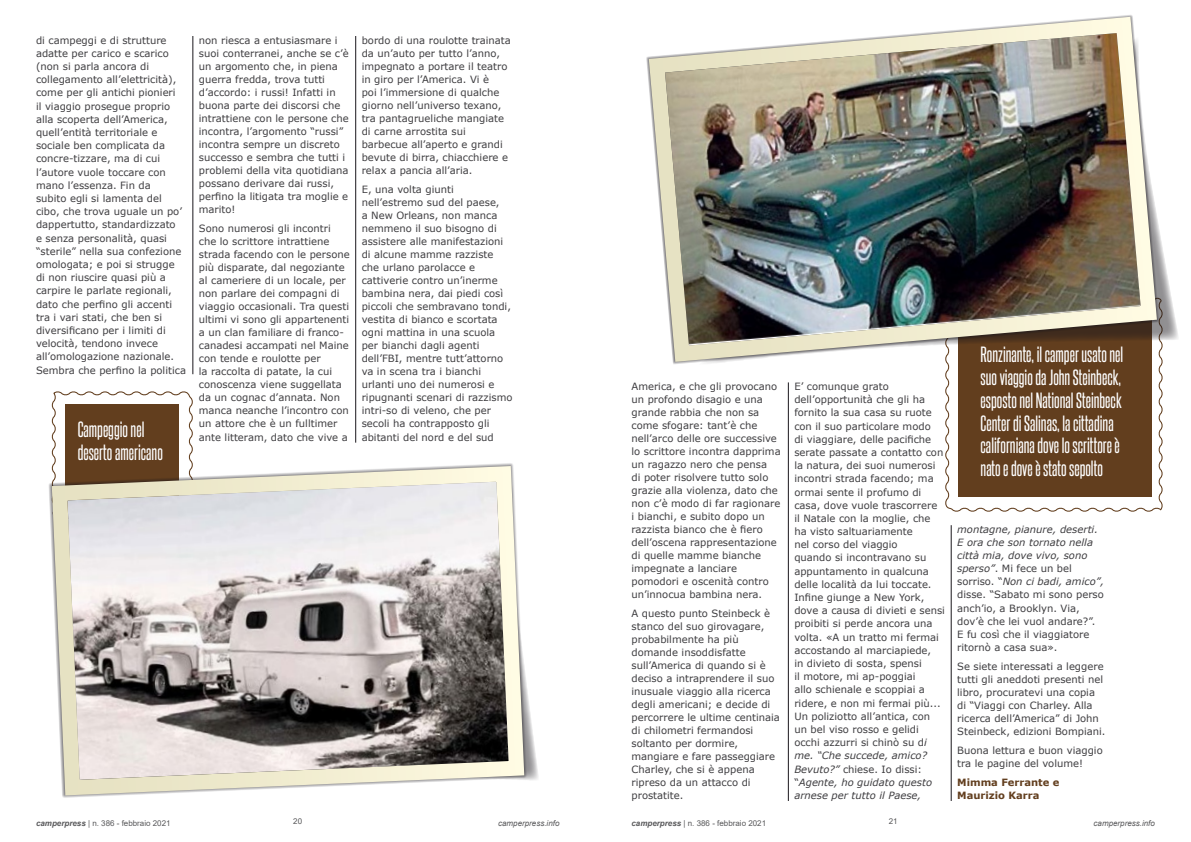
<style>
.page{position:relative;width:1191px;height:842px;background:#fff}
.page>*{position:absolute;margin:0;border:0;box-sizing:border-box;transform-origin:0 0}
.t1{font:19px/22.8px "Steelfish Rg";color:#fff}
.t2{font:10px/13px "Verdana";color:#3e3d40}
.t3{font:700 10px/13.1px "Verdana";color:#623e1e}
.t4{font:8px "Arial";color:#58585a}
.t5{font:italic 8px "Arial";color:#58585a}
.s1{font-style:italic}
.s2{font-weight:700;font-style:italic}
</style>
<div class="page">
<svg style="left:945px;top:370px;width:218px;height:142px"></svg>
<svg style="left:51px;top:391px;width:142px;height:67px"></svg>
<div style="left:958px;top:286px;width:193px;height:211px;background:#623e1e"></div>
<div style="left:65px;top:404px;width:114px;height:114px;background:#623e1e"></div>
<hr style="left:192px;top:36px;width:1px;height:338px;background:#1a171c">
<hr style="left:355px;top:36px;width:1px;height:407px;background:#1a171c">
<img style="left:646px;top:15px;width:519px;height:355px">
<svg style="left:49px;top:458px;width:483px;height:340px"></svg>
<hr style="left:788px;top:382px;width:1px;height:419px;background:#1a171c">
<hr style="left:950px;top:525px;width:1px;height:276px;background:#1a171c">
<p class="t2" style="left:36px;top:33px;width:151px">di campeggi e di strutture adatte per carico e scarico (non si parla ancora di collegamento all’elettricità), come per gli antichi pionieri<br>il viaggio prosegue proprio alla scoperta dell’America, quell’entità territoriale e sociale ben complicata da concre-tizzare, ma di cui l’autore vuole toccare con mano l’essenza. Fin da<br>subito egli si lamenta del cibo, che trova uguale un po’ dappertutto, standardizzato<br>e senza personalità, quasi “sterile” nella sua confezione omologata; e poi si strugge di non riuscire quasi più a carpire le parlate regionali, dato che perfino gli accenti tra i vari stati, che ben si diversificano per i limiti di velocità, tendono invece all’omologazione nazionale.<br>Sembra che perfino la politica</p>
<p class="t2" style="left:199px;top:33px;width:151px">non riesca a entusiasmare i suoi conterranei, anche se c’è un argomento che, in piena guerra fredda, trova tutti d’accordo: i russi! Infatti in buona parte dei discorsi che intrattiene con le persone che incontra, l’argomento “russi” incontra sempre un discreto successo e sembra che tutti i problemi della vita quotidiana possano derivare dai russi, perfino la litigata tra moglie e marito!</p>
<p class="t2" style="left:199px;top:222px;width:152px">Sono numerosi gli incontri che lo scrittore intrattiene strada facendo con le persone più disparate, dal negoziante al cameriere di un locale, per non parlare dei compagni di viaggio occasionali. Tra questi ultimi vi sono gli appartenenti a un clan familiare di franco&shy;canadesi accampati nel Maine con tende e roulotte per<br>la raccolta di patate, la cui conoscenza viene suggellata da un cognac d’annata. Non manca neanche l’incontro con un attore che è un fulltimer ante litteram, dato che vive a</p>
<h1 class="t1" style="left:78px;top:418px;width:87px">Campeggio nel deserto americano</h1>
<p class="t2" style="left:362px;top:33px;width:150px">bordo di una roulotte trainata da un’auto per tutto l’anno, impegnato a portare il teatro in giro per l’America. Vi è<br>poi l’immersione di qualche giorno nell’universo texano, tra pantagrueliche mangiate di carne arrostita sui barbecue all’aperto e grandi bevute di birra, chiacchiere e relax a pancia all’aria.</p>
<p class="t2" style="left:362px;top:182px;width:152px">E, una volta giunti nell’estremo sud del paese,<br>a New Orleans, non manca nemmeno il suo bisogno di assistere alle manifestazioni di alcune mamme razziste che urlano parolacce e cattiverie contro un’inerme bambina nera, dai piedi così piccoli che sembravano tondi, vestita di bianco e scortata ogni mattina in una scuola per bianchi dagli agenti dell’FBI, mentre tutt’attorno va in scena tra i bianchi urlanti uno dei numerosi e ripugnanti scenari di razzismo intri-so di veleno, che per secoli ha contrapposto gli abitanti del nord e del sud</p>
<p class="t2" style="left:631px;top:380px;width:151px">America, e che gli provocano un profondo disagio e una grande rabbia che non sa come sfogare: tant’è che nell’arco delle ore successive lo scrittore incontra dapprima un ragazzo nero che pensa<br>di poter risolvere tutto solo grazie alla violenza, dato che non c’è modo di far ragionare i bianchi, e subito dopo un razzista bianco che è fiero dell’oscena rappresentazione di quelle mamme bianche impegnate a lanciare pomodori e oscenità contro un’innocua bambina nera.</p>
<p class="t2" style="left:631px;top:606px;width:150px">A questo punto Steinbeck è stanco del suo girovagare, probabilmente ha più domande insoddisfatte sull’America di quando si è deciso a intraprendere il suo inusuale viaggio alla ricerca degli americani; e decide di percorrere le ultime centinaia di chilometri fermandosi soltanto per dormire, mangiare e fare passeggiare<br>Charley, che si è appena ripreso da un attacco di prostatite.</p>
<p class="t2" style="left:794px;top:380px;width:152px">E’ comunque grato dell’opportunità che gli ha fornito la sua casa su ruote con il suo particolare modo<br>di viaggiare, delle pacifiche serate passate a contatto con la natura, dei suoi numerosi incontri strada facendo; ma ormai sente il profumo di casa, dove vuole trascorrere il Natale con la moglie, che ha visto saltuariamente<br>nel corso del viaggio<br>quando si incontravano su appuntamento in qualcuna delle località da lui toccate.<br>Infine giunge a New York, dove a causa di divieti e sensi proibiti si perde ancora una volta. «A un tratto mi fermai accostando al marciapiede,<br>in divieto di sosta, spensi<br>il motore, mi ap-poggiai<br>allo schienale e scoppiai a ridere, e non mi fermai più...<br>Un poliziotto all’antica, con un bel viso rosso e gelidi occhi azzurri si chinò su d<span class="s1">i me. “Che succede, amico?<br>Bevuto?”</span> chiese. Io dissi: “<span class="s1">Agente, ho guidato questo arnese per tutto il Paese,</span></p>
<h1 class="t1" style="left:980px;top:342px;width:144px">Ronzinante, il camper usato nel suo viaggio da John Steinbeck, esposto nel National Steinbeck<br>Center di Salinas, la cittadina californiana dove lo scrittore è nato e dove è stato sepolto</h1>
<p class="t2" style="left:957px;top:522px;width:148px"><span class="s1">montagne, pianure, deserti.<br>E ora che son tornato nella città mia, dove vivo, sono sperso”</span>. Mi fece un bel sorriso. “<span class="s1">Non ci badi, amico”, </span>disse. “Sabato mi sono perso anch’io, a Brooklyn. Via, dov’è che lei vuol andare?”.<br>E fu così che il viaggiatore ritornò a casa sua».</p>
<p class="t2" style="left:957px;top:659px;width:150px">Se siete interessati a leggere tutti gli aneddoti presenti nel libro, procuratevi una copia di “Viaggi con Charley. Alla ricerca dell’America” di John<br>Steinbeck, edizioni Bompiani.</p>
<p class="t2" style="left:957px;top:744px;width:147px">Buona lettura e buon viaggio tra le pagine del volume!</p>
<p class="t3" style="left:957px;top:775px;width:104px">Mimma Ferrante e<br>Maurizio Karra</p>
<p class="t4" style="left:36px;top:817px;width:136px"><span class="s2">camperpress</span> | n. 386 - febbraio 2021</p>
<p class="t4" style="left:293px;top:816px;width:10px">20</p>
<p class="t5" style="left:498px;top:818px;width:63px">camperpress.info</p>
<p class="t4" style="left:631px;top:817px;width:136px"><span class="s2">camperpress</span> | n. 386 - febbraio 2021</p>
<p class="t4" style="left:888px;top:816px;width:10px">21</p>
<p class="t5" style="left:1093px;top:818px;width:63px">camperpress.info</p>
</div>
